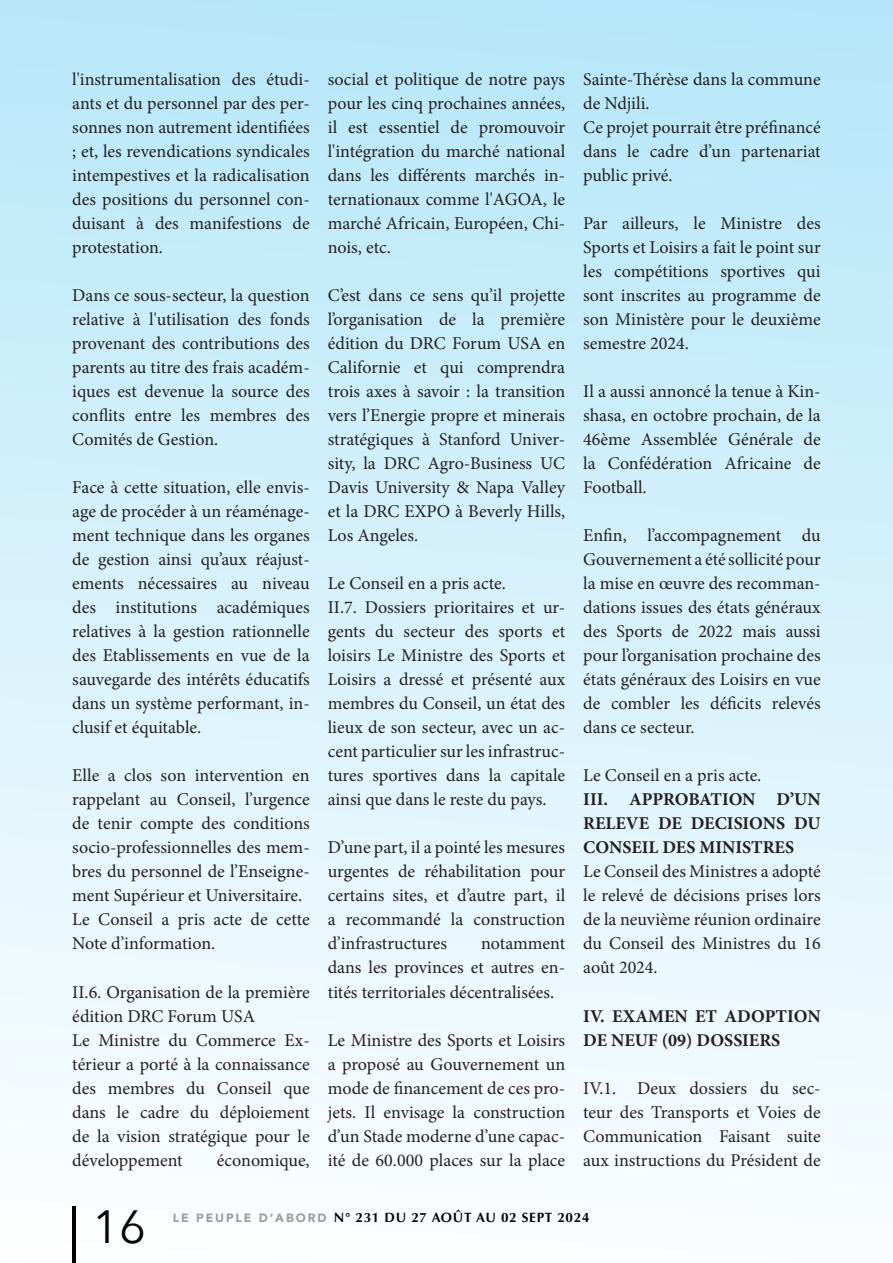
<style>
.page{position:relative;width:893px;height:1263px;background:#fff}
.page>*{position:absolute;margin:0;border:0;box-sizing:border-box;transform-origin:0 0}
.t1{font:46.5px "Avenir Next";color:#000}
.Texte_de_titre-_Alig{font:18px/24px "Minion Pro";color:#231f20;text-align:justify}
.Texte_de_titre-_Alig-2{font:700 18px/24px "Minion Pro";color:#231f20;text-align:justify}
.t2{font:700 13.5px "Optima";letter-spacing:.05em;color:#000}
.s1{font-family:"Avenir";font-weight:900;font-size:12px;color:#9b9da0}
</style>
<div class="page">
<div style="left:0;top:0;width:893px;height:1263px;background:linear-gradient(to bottom,#b5e7f9,#fcfefe)"></div>
<p class="Texte_de_titre-_Alig" style="left:72px;top:68px;width:239px">l'instrumentalisation des étudi&shy;ants et du personnel par des per&shy;sonnes non autrement identifiées ; et, les revendications syndicales intempestives et la radicalisation des positions du personnel con&shy;duisant à des manifestions de protestation.</p>
<p class="Texte_de_titre-_Alig" style="left:72px;top:284px;width:239px">Dans ce sous-secteur, la question relative à l'utilisation des fonds provenant des contributions des parents au titre des frais académ&shy;iques est devenue la source des conflits entre les membres des Comités de Gestion.</p>
<p class="Texte_de_titre-_Alig" style="left:72px;top:476px;width:239px">Face à cette situation, elle envis&shy;age de procéder à un réaménage&shy;ment technique dans les organes de gestion ainsi qu’aux réajust&shy;ements nécessaires au niveau des institutions académiques relatives à la gestion rationnelle des Etablissements en vue de la sauvegarde des intérêts éducatifs dans un système performant, in&shy;clusif et équitable.</p>
<p class="Texte_de_titre-_Alig" style="left:72px;top:764px;width:239px">Elle a clos son intervention en rappelant au Conseil, l’urgence de tenir compte des conditions socio-professionnelles des mem&shy;bres du personnel de l’Enseigne&shy;ment Supérieur et Universitaire.</p>
<p class="Texte_de_titre-_Alig" style="left:72px;top:908px;width:239px">Le Conseil a pris acte de cette<br>Note d’information.</p>
<p class="Texte_de_titre-_Alig" style="left:72px;top:980px;width:239px">II.6. Organisation de la première édition DRC Forum USA</p>
<p class="Texte_de_titre-_Alig" style="left:72px;top:1028px;width:239px">Le Ministre du Commerce Ex&shy;térieur a porté à la connaissance des membres du Conseil que dans le cadre du déploiement de la vision stratégique pour le développement</p>
<p class="Texte_de_titre-_Alig" style="left:217px;top:1148px;width:94px">économique,</p>
<p class="Texte_de_titre-_Alig" style="left:328px;top:68px;width:239px">social et politique de notre pays pour les cinq prochaines années, il est essentiel de promouvoir l'intégration du marché national dans les différents marchés in&shy;ternationaux comme l'AGOA, le marché Africain, Européen, Chi&shy;nois, etc.</p>
<p class="Texte_de_titre-_Alig" style="left:328px;top:284px;width:239px">C’est dans ce sens qu’il projette l’organisation de la première édition du DRC Forum USA en Californie et qui comprendra trois axes à savoir : la transition vers l’Energie propre et minerais stratégiques à Stanford Univer&shy;sity, la DRC Agro-Business UC Davis University &amp; Napa Valley et la DRC EXPO à Beverly Hills, Los Angeles.</p>
<p class="Texte_de_titre-_Alig" style="left:328px;top:572px;width:180px">Le Conseil en a pris acte.</p>
<p class="Texte_de_titre-_Alig" style="left:328px;top:596px;width:239px">II.7. Dossiers prioritaires et ur&shy;gents du secteur des sports et loisirs Le Ministre des Sports et Loisirs a dressé et présenté aux membres du Conseil, un état des lieux de son secteur, avec un ac&shy;cent particulier sur les infrastruc&shy;tures sportives dans la capitale ainsi que dans le reste du pays.</p>
<p class="Texte_de_titre-_Alig" style="left:328px;top:836px;width:239px">D’une part, il a pointé les mesures urgentes de réhabilitation pour certains sites, et d’autre part, il a recommandé la construction d’infrastructures</p>
<p class="Texte_de_titre-_Alig" style="left:328px;top:932px;width:239px;text-indent:153px">notamment dans les provinces et autres en&shy;tités territoriales décentralisées.</p>
<p class="Texte_de_titre-_Alig" style="left:328px;top:1028px;width:239px">Le Ministre des Sports et Loisirs a proposé au Gouvernement un mode de financement de ces pro&shy;jets. Il envisage la construction d’un Stade moderne d’une capac&shy;ité de 60.000 places sur la place</p>
<p class="Texte_de_titre-_Alig" style="left:583px;top:68px;width:239px">Sainte-Thérèse dans la commune de Ndjili.</p>
<p class="Texte_de_titre-_Alig" style="left:583px;top:116px;width:239px">Ce projet pourrait être préfinancé dans le cadre d’un partenariat public privé.</p>
<p class="Texte_de_titre-_Alig" style="left:583px;top:212px;width:239px">Par ailleurs, le Ministre des Sports et Loisirs a fait le point sur les compétitions sportives qui sont inscrites au programme de son Ministère pour le deuxième semestre 2024.</p>
<p class="Texte_de_titre-_Alig" style="left:583px;top:380px;width:239px">Il a aussi annoncé la tenue à Kin&shy;shasa, en octobre prochain, de la 46ème Assemblée Générale de la Confédération Africaine de Football.</p>
<p class="Texte_de_titre-_Alig" style="left:583px;top:524px;width:239px">Enfin, l’accompagnement du Gouvernement a été sollicité pour la mise en œuvre des recomman&shy;dations issues des états généraux des Sports de 2022 mais aussi pour l’organisation prochaine des états généraux des Loisirs en vue de combler les déficits relevés dans ce secteur.</p>
<p class="Texte_de_titre-_Alig" style="left:583px;top:764px;width:180px">Le Conseil en a pris acte.</p>
<p class="Texte_de_titre-_Alig-2" style="left:583px;top:787px;width:239px">III. APPROBATION D’UN RELEVE DE DECISIONS DU CONSEIL DES MINISTRES</p>
<p class="Texte_de_titre-_Alig" style="left:583px;top:860px;width:239px">Le Conseil des Ministres a adopté le relevé de décisions prises lors de la neuvième réunion ordinaire du Conseil des Ministres du 16 août 2024.</p>
<p class="Texte_de_titre-_Alig-2" style="left:583px;top:1003px;width:239px">IV. EXAMEN ET ADOPTION<br>DE NEUF (09) DOSSIERS</p>
<p class="Texte_de_titre-_Alig" style="left:583px;top:1076px;width:239px">IV.1. Deux dossiers du sec&shy;teur des Transports et Voies de Communication Faisant suite aux instructions du Président de</p>
<h1 class="t1" style="left:92px;top:1187px;width:55px">16</h1>
<p class="t2" style="left:173px;top:1210px;width:418px"><span class="s1">LE PEUPLE D’ABORD</span> N° 231 DU 27 AOÛT AU 02 SEPT 2024</p>
</div>
